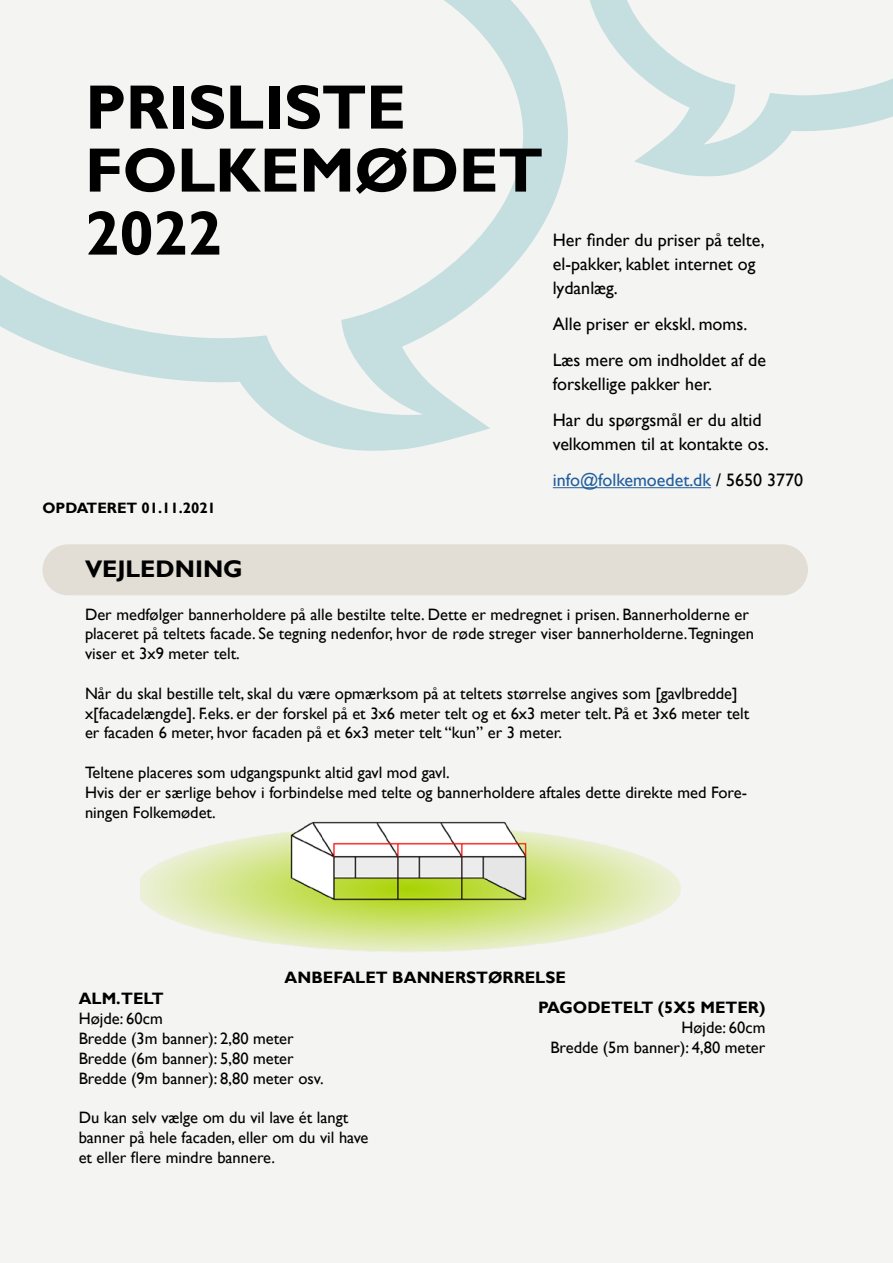
<style>
.page{position:relative;width:893px;height:1263px;background:#f4f4f2}
.page>*{position:absolute;margin:0;border:0;box-sizing:border-box;transform-origin:0 0}
.t1{font:700 63px/63px "Gill Sans";letter-spacing:-.01em;color:#000}
.t2{font:700 24px "Gill Sans";color:#000}
.t3{font:18px/36px "Gill Sans";color:#000}
.t4{font:16.5px/19.8px "Gill Sans";color:#000}
.t5{font:700 16.5px "Gill Sans";color:#000}
.t6{font:700 15px "Gill Sans";color:#000}
.s1{color:#215e9e}
</style>
<div class="page">
<svg style="left:0;top:0;width:568px;height:451px"></svg>
<svg style="left:590px;top:0;width:303px;height:177px"></svg>
<div style="left:43px;top:544px;width:765px;height:51px;background:#e2ded5;border-radius:26px"></div>
<hr style="left:553px;top:487px;width:158px;height:1px;background:#215e9e">
<img style="left:140px;top:821px;width:540px;height:131px">
<h1 class="t1" style="left:85px;top:78px;width:460px">PRISLISTE<br>FOLKEMØDET<br>2022</h1>
<p class="t6" style="left:43px;top:498px;width:175px">OPDATERET 01.11.2021</p>
<p class="t3" style="left:553px;top:229px;width:213px;line-height:24px">Her finder du priser på telte, el-pakker, kablet internet og lydanlæg.</p>
<p class="t3" style="left:553px;top:307px;width:215px">Alle priser er ekskl. moms.<br>Læs mere om indholdet af de</p>
<p class="t3" style="left:553px;top:367px;width:210px">forskellige pakker her.<br>Har du spørgsmål er du altid</p>
<p class="t3" style="left:553px;top:427px;width:252px">velkommen til at kontakte os. <span class="s1">info@folkemoedet.dk</span> / 5650 3770</p>
<h2 class="t2" style="left:85px;top:555px;width:159px">VEJLEDNING</h2>
<p class="t4" style="left:85px;top:604px;width:670px">Der medfølger bannerholdere på alle bestilte telte. Dette er medregnet i prisen. Bannerholderne er placeret på teltets facade. Se tegning nedenfor, hvor de røde streger viser bannerholderne.Tegningen viser et 3x9 meter telt.</p>
<p class="t4" style="left:85px;top:683px;width:666px">Når du skal bestille telt, skal du være opmærksom på at teltets størrelse angives som [gavlbredde] x[facadelængde]. F.eks. er der forskel på et 3x6 meter telt og et 6x3 meter telt. På et 3x6 meter telt er facaden 6 meter, hvor facaden på et 6x3 meter telt “kun” er 3 meter.</p>
<p class="t4" style="left:85px;top:763px;width:663px">Teltene placeres som udgangspunkt altid gavl mod gavl.<br>Hvis der er særlige behov i forbindelse med telte og bannerholdere aftales dette direkte med Fore&shy;ningen Folkemødet.</p>
<p class="t5" style="left:285px;top:968px;width:283px">ANBEFALET BANNERSTØRRELSE</p>
<p class="t5" style="left:79px;top:989px;width:86px">ALM.TELT</p>
<p class="t4" style="left:79px;top:1009px;width:246px">Højde: 60cm<br>Bredde (3m banner): 2,80 meter<br>Bredde (6m banner): 5,80 meter<br>Bredde (9m banner): 8,80 meter osv.</p>
<p class="t4" style="left:79px;top:1108px;width:291px">Du kan selv vælge om du vil lave ét langt banner på hele facaden, eller om du vil have et eller flere mindre bannere.</p>
<p class="t5" style="left:538px;top:997px;width:229px">PAGODETELT (5X5 METER)</p>
<p class="t4" style="left:550px;top:1017px;width:217px;text-align:right">Højde: 60cm<br>Bredde (5m banner): 4,80 meter</p>
</div>
